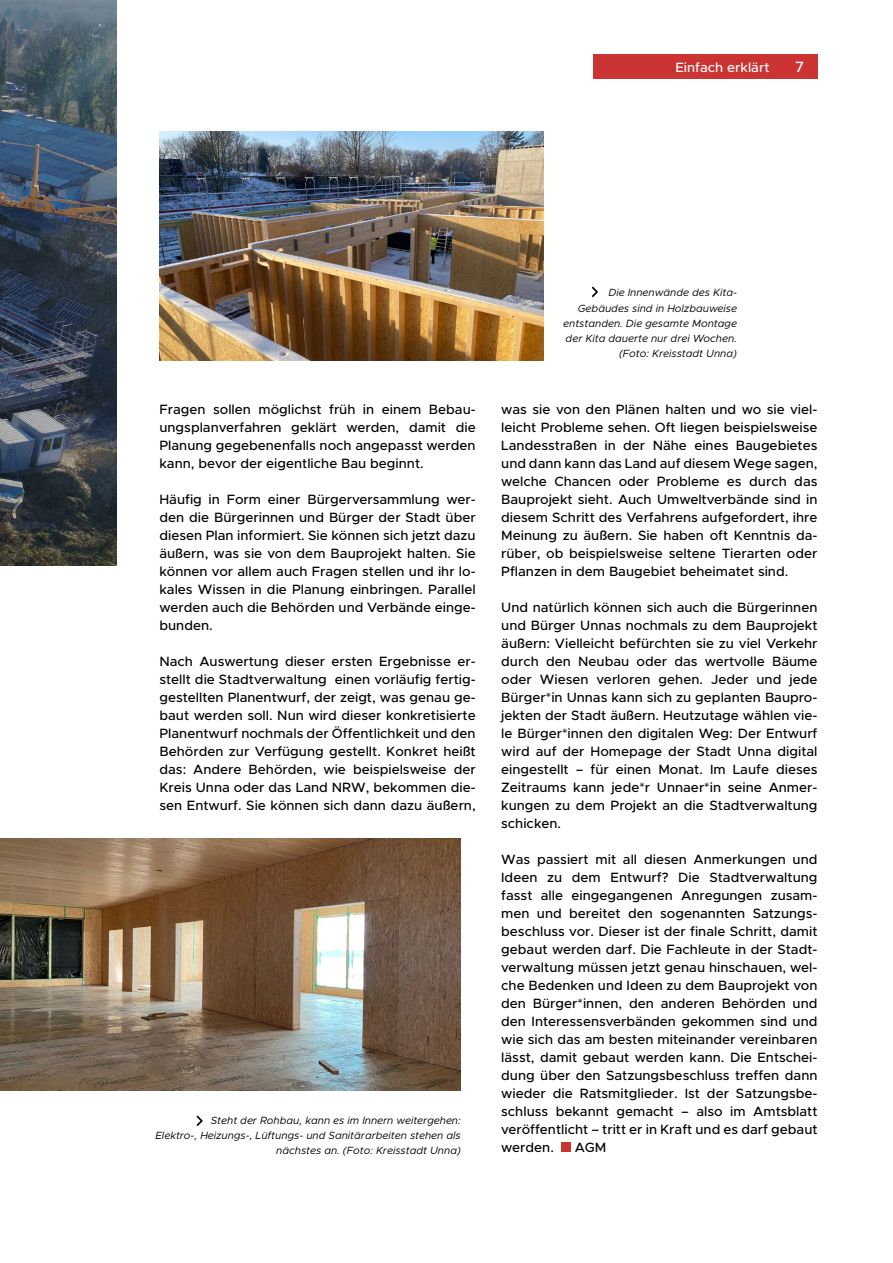
<style>
.page{position:relative;width:893px;height:1263px;background:#fff}
.page>*{position:absolute;margin:0;border:0;box-sizing:border-box;transform-origin:0 0}
.t1{font:500 15px "Metropolis";color:#fff}
.t2{font:500 13.5px/18px "Metropolis";color:#000;text-align:justify}
.t3{font:500 13.5px "Metropolis";color:#fff}
.t4{font:italic 10.5px/15px "Metropolis";color:#000;text-align:right}
</style>
<div class="page">
<div style="left:593px;top:54px;width:224px;height:25px;background:#c33"></div>
<img style="left:0;top:0;width:117px;height:566px">
<img style="left:0;top:838px;width:461px;height:252px">
<img style="left:159px;top:132px;width:384px;height:228px">
<div style="left:562px;top:1143px;width:9px;height:9px;background:#c33"></div>
<svg style="left:197px;top:1116px;width:6px;height:10px"></svg>
<svg style="left:592px;top:287px;width:6px;height:10px"></svg>
<p class="t3" style="left:675px;top:59px;width:96px">Einfach erklärt</p>
<p class="t1" style="left:795px;top:57px;width:11px">7</p>
<p class="t2" style="left:159px;top:400px;width:318px">Fragen sollen möglichst früh in einem Bebau&shy;ungsplanverfahren geklärt werden, damit die Planung gegebenenfalls noch angepasst werden kann, bevor der eigentliche Bau beginnt.</p>
<p class="t2" style="left:159px;top:490px;width:318px">Häufig in Form einer Bürgerversammlung wer&shy;den die Bürgerinnen und Bürger der Stadt über diesen Plan informiert. Sie können sich jetzt dazu äußern, was sie von dem Bauprojekt halten. Sie können vor allem auch Fragen stellen und ihr lo&shy;kales Wissen in die Planung einbringen. Parallel werden auch die Behörden und Verbände einge&shy;bunden.</p>
<p class="t2" style="left:159px;top:652px;width:318px">Nach Auswertung dieser ersten Ergebnisse er&shy;stellt die Stadtverwaltung einen vorläufig fertig&shy;gestellten Planentwurf, der zeigt, was genau ge&shy;baut werden soll. Nun wird dieser konkretisierte Planentwurf nochmals der Öffentlichkeit und den Behörden zur Verfügung gestellt. Konkret heißt das: Andere Behörden, wie beispielsweise der Kreis Unna oder das Land NRW, bekommen die&shy;sen Entwurf. Sie können sich dann dazu äußern,</p>
<p class="t4" style="left:155px;top:1113px;width:307px">Steht der Rohbau, kann es im Innern weitergehen:<br>Elektro-, Heizungs-, Lüftungs- und Sanitärarbeiten stehen als nächstes an. (Foto: Kreisstadt Unna)</p>
<p class="t4" style="left:563px;top:285px;width:175px">Die Innenwände des Kita-<br>Gebäudes sind in Holzbauweise entstanden. Die gesamte Montage der Kita dauerte nur drei Wochen. (Foto: Kreisstadt Unna)</p>
<p class="t2" style="left:501px;top:400px;width:318px">was sie von den Plänen halten und wo sie viel&shy;leicht Probleme sehen. Oft liegen beispielsweise Landesstraßen in der Nähe eines Baugebietes und dann kann das Land auf diesem Wege sagen, welche Chancen oder Probleme es durch das Bauprojekt sieht. Auch Umweltverbände sind in diesem Schritt des Verfahrens aufgefordert, ihre Meinung zu äußern. Sie haben oft Kenntnis da&shy;rüber, ob beispielsweise seltene Tierarten oder Pflanzen in dem Baugebiet beheimatet sind.</p>
<p class="t2" style="left:501px;top:598px;width:318px">Und natürlich können sich auch die Bürgerinnen und Bürger Unnas nochmals zu dem Bauprojekt äußern: Vielleicht befürchten sie zu viel Verkehr durch den Neubau oder das wertvolle Bäume oder Wiesen verloren gehen. Jeder und jede Bürger*in Unnas kann sich zu geplanten Baupro&shy;jekten der Stadt äußern. Heutzutage wählen vie&shy;le Bürger*innen den digitalen Weg: Der Entwurf wird auf der Homepage der Stadt Unna digital eingestellt – für einen Monat. Im Laufe dieses Zeitraums kann jede*r Unnaer*in seine Anmer&shy;kungen zu dem Projekt an die Stadtverwaltung schicken.</p>
<p class="t2" style="left:501px;top:850px;width:318px">Was passiert mit all diesen Anmerkungen und Ideen zu dem Entwurf? Die Stadtverwaltung fasst alle eingegangenen Anregungen zusam&shy;men und bereitet den sogenannten Satzungs&shy;beschluss vor. Dieser ist der finale Schritt, damit gebaut werden darf. Die Fachleute in der Stadt&shy;verwaltung müssen jetzt genau hinschauen, wel&shy;che Bedenken und Ideen zu dem Bauprojekt von den Bürger*innen, den anderen Behörden und den Interessensverbänden gekommen sind und wie sich das am besten miteinander vereinbaren lässt, damit gebaut werden kann. Die Entschei&shy;dung über den Satzungsbeschluss treffen dann wieder die Ratsmitglieder. Ist der Satzungsbe&shy;schluss bekannt gemacht – also im Amtsblatt veröffentlicht – tritt er in Kraft und es darf gebaut werden.</p>
<p class="t2" style="left:575px;top:1138px;width:33px">AGM</p>
</div>
